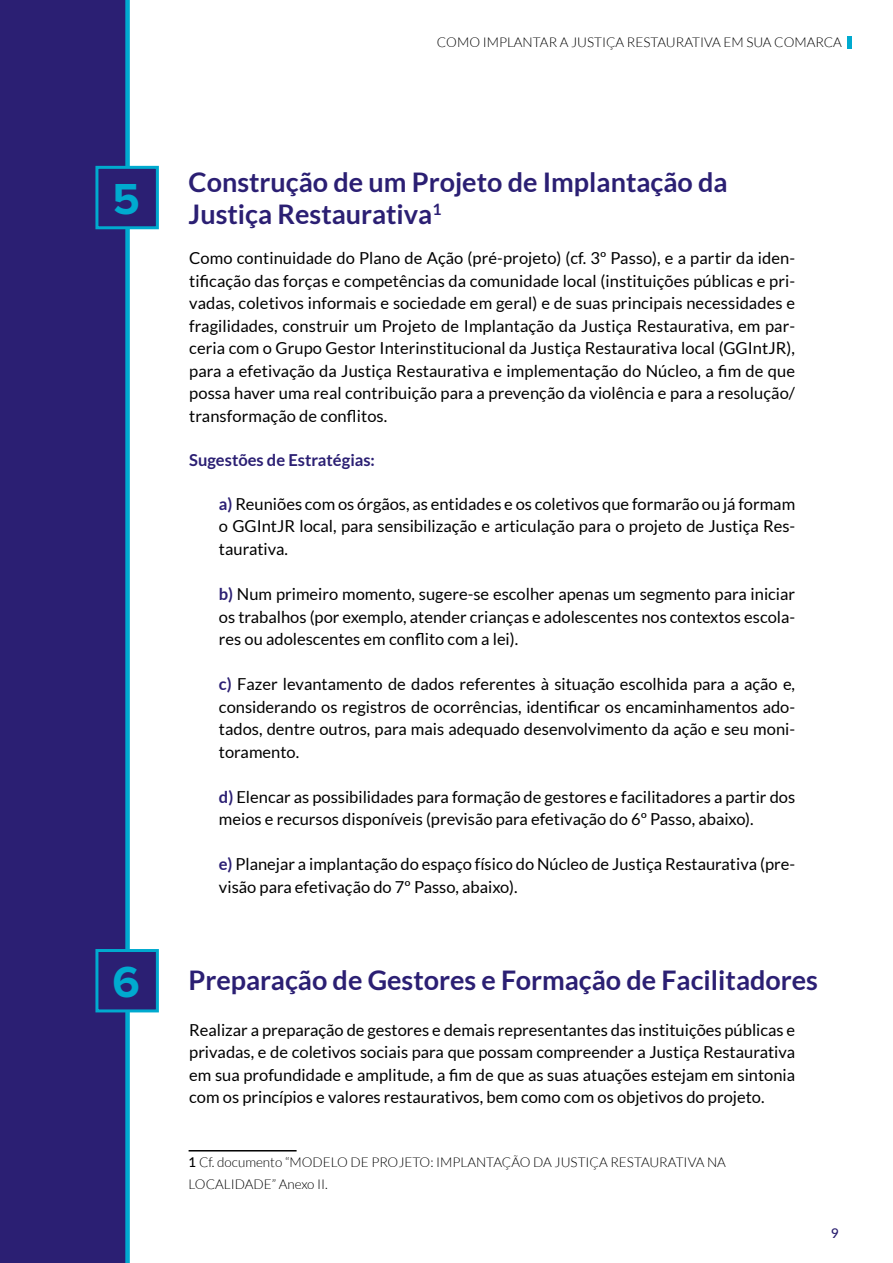
<style>
.page{position:relative;width:893px;height:1263px;background:#fff}
.page>*{position:absolute;margin:0;border:0;box-sizing:border-box;transform-origin:0 0}
.t1{font:700 45px "Proxima Nova";color:#00aacf}
.t2{font:700 27px/32.4px "Lato";color:#2b1f73}
.t3{font:16.5px/22.5px "Lato";color:#000;text-align:justify}
.t4{font:700 16.5px "Lato";color:#2b1f73}
.t5{font:300 13.5px/21.6px "Lato";color:#000}
.t6{font:500 13.5px "Lato";color:#271c6d}
.s1{font-weight:700;color:#2b1f73}
.s2{font-weight:500}
</style>
<div class="page">
<div style="left:0;top:0;width:130px;height:1263px;background:#2b1f73"></div>
<div style="left:847px;top:36px;width:5px;height:12px;background:#00aacf"></div>
<hr style="left:189px;top:1150px;width:108px;height:1px;background:#000">
<div style="left:95px;top:166px;width:64px;height:63px;background:#2b1f73;border:3px solid #00aacf"></div>
<div style="left:95px;top:949px;width:64px;height:63px;background:#2b1f73;border:3px solid #00aacf"></div>
<h1 class="t1" style="left:112px;top:166px;width:29px">5</h1>
<h1 class="t1" style="left:112px;top:949px;width:29px">6</h1>
<p class="t5" style="left:437px;top:31px;width:407px">COMO IMPLANTAR A JUSTIÇA RESTAURATIVA EM SUA COMARCA</p>
<h2 class="t2" style="left:189px;top:165px;width:541px">Construção de um Projeto de Implantação da<br>Justiça Restaurativa<sup>1</sup></h2>
<p class="t3" style="left:189px;top:247px;width:607px">Como continuidade do Plano de Ação (pré-projeto) (cf. 3º Passo), e a partir da iden&shy;tificação das forças e competências da comunidade local (instituições públicas e pri&shy;vadas, coletivos informais e sociedade em geral) e de suas principais necessidades e fragilidades, construir um Projeto de Implantação da Justiça Restaurativa, em par&shy;ceria com o Grupo Gestor Interinstitucional da Justiça Restaurativa local (GGIntJR), para a efetivação da Justiça Restaurativa e implementação do Núcleo, a fim de que possa haver uma real contribuição para a prevenção da violência e para a resolução/ transformação de conflitos.</p>
<p class="t4" style="left:189px;top:450px;width:187px">Sugestões de Estratégias:</p>
<p class="t3" style="left:219px;top:493px;width:578px"><span class="s1">a)</span> Reuniões com os órgãos, as entidades e os coletivos que formarão ou já formam o GGIntJR local, para sensibilização e articulação para o projeto de Justiça Res&shy;taurativa.</p>
<p class="t3" style="left:219px;top:583px;width:578px"><span class="s1">b)</span> Num primeiro momento, sugere-se escolher apenas um segmento para iniciar os trabalhos (por exemplo, atender crianças e adolescentes nos contextos escola&shy;res ou adolescentes em conflito com a lei).</p>
<p class="t3" style="left:219px;top:673px;width:578px"><span class="s1">c)</span> Fazer levantamento de dados referentes à situação escolhida para a ação e, considerando os registros de ocorrências, identificar os encaminhamentos ado&shy;tados, dentre outros, para mais adequado desenvolvimento da ação e seu moni&shy;toramento.</p>
<p class="t3" style="left:219px;top:785px;width:578px"><span class="s1">d)</span> Elencar as possibilidades para formação de gestores e facilitadores a partir dos meios e recursos disponíveis (previsão para efetivação do 6º Passo, abaixo).</p>
<p class="t3" style="left:219px;top:853px;width:578px"><span class="s1">e)</span> Planejar a implantação do espaço físico do Núcleo de Justiça Restaurativa (pre&shy;visão para efetivação do 7º Passo, abaixo).</p>
<h2 class="t2" style="left:189px;top:963px;width:631px">Preparação de Gestores e Formação de Facilitadores</h2>
<p class="t3" style="left:189px;top:1018px;width:607px">Realizar a preparação de gestores e demais representantes das instituições públicas e privadas, e de coletivos sociais para que possam compreender a Justiça Restaurativa em sua profundidade e amplitude, a fim de que as suas atuações estejam em sintonia com os princípios e valores restaurativos, bem como com os objetivos do projeto.</p>
<p class="t5" style="left:189px;top:1151px;width:539px"><span class="s2">1</span> Cf. documento “MODELO DE PROJETO: IMPLANTAÇÃO DA JUSTIÇA RESTAURATIVA NA<br>LOCALIDADE” Anexo II.</p>
<p class="t6" style="left:831px;top:1223px;width:9px">9</p>
</div>
